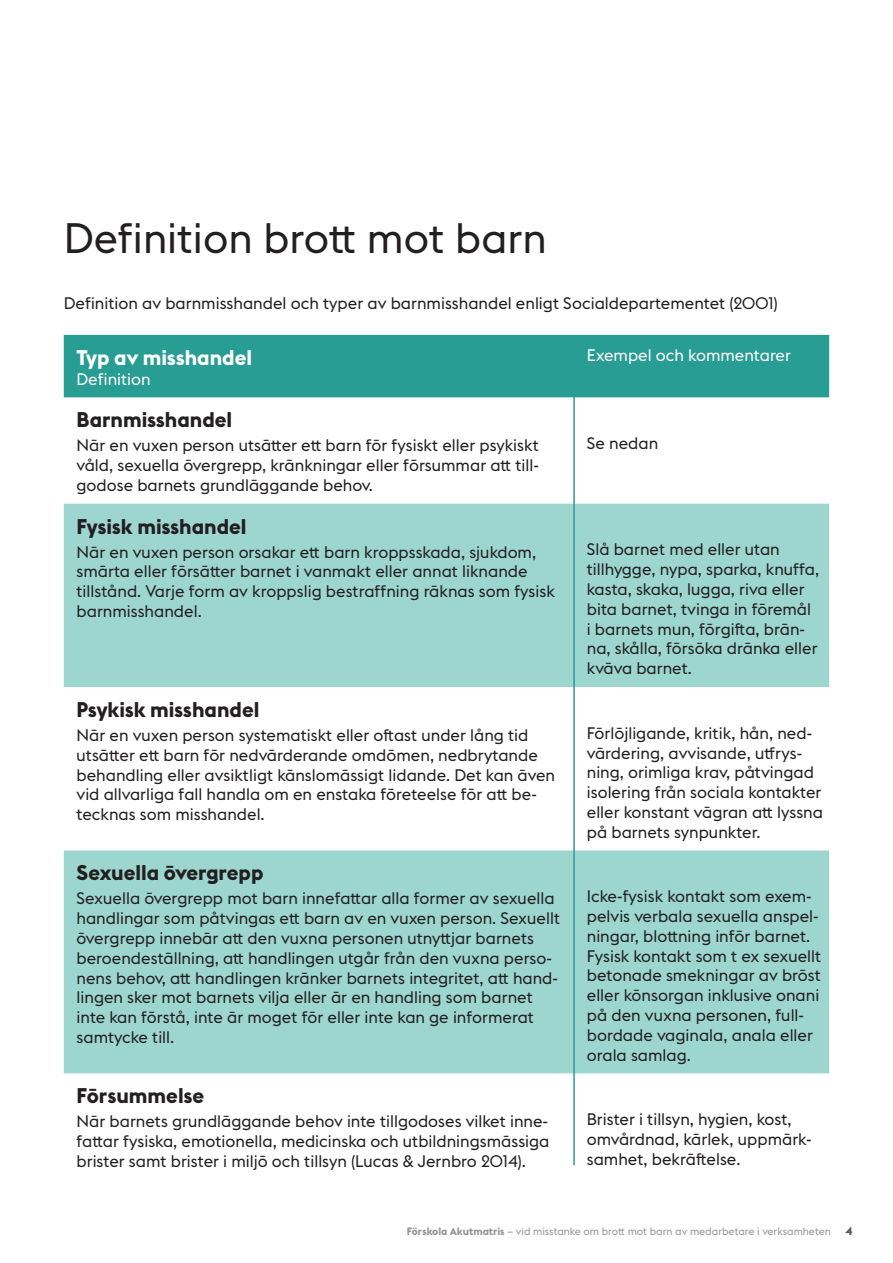
<style>
.page{position:relative;width:893px;height:1263px;background:#fff}
.page>*{position:absolute;margin:0;border:0;box-sizing:border-box;transform-origin:0 0}
.kaprubbe{font:42px "Stockholm Type Display";color:#231f20}
.mellis{font:700 21px "Stockholm Type Display";color:#231f20}
.mellis-2{font:700 21px "Stockholm Type Display";color:#fff}
.bröd{font:16.5px/19.8px "Stockholm Type Display";color:#231f20}
.bröd-2{font:16.5px "Stockholm Type Display";color:#fff}
.t1{font:10.5px "Stockholm Type";color:#939598}
.s1{font-weight:700}
.s2{font-weight:700;font-size:12px;color:#57585a}
</style>
<div class="page">
<div style="left:64px;top:335px;width:765px;height:62px;background:#289d93"></div>
<svg style="left:64px;top:504px;width:765px;height:569px;fill:#9cd6cf"></svg>
<hr style="left:573px;top:336px;width:2px;height:829px;background:#289d93">
<p class="kaprubbe" style="left:64px;top:210px;width:484px">Definition brott mot barn</p>
<p class="bröd" style="left:64px;top:292px;width:715px">Definition av barnmisshandel och typer av barnmisshandel enligt Socialdepartementet (2001)</p>
<p class="mellis-2" style="left:77px;top:342px;width:177px">Typ av misshandel</p>
<p class="bröd-2" style="left:77px;top:367px;width:76px">Definition</p>
<p class="bröd-2" style="left:587px;top:344px;width:206px">Exempel och kommentarer</p>
<p class="mellis" style="left:77px;top:405px;width:157px">Barnmisshandel</p>
<p class="bröd" style="left:77px;top:435px;width:464px;text-align:justify">När en vuxen person utsätter ett barn för fysiskt eller psykiskt våld, sexuella övergrepp, kränkningar eller försummar att till&shy;godose barnets grundläggande behov.</p>
<p class="bröd" style="left:587px;top:432px;width:73px">Se nedan</p>
<p class="mellis" style="left:77px;top:511px;width:172px">Fysisk misshandel</p>
<p class="bröd" style="left:77px;top:541px;width:480px">När en vuxen person orsakar ett barn kroppsskada, sjukdom, smärta eller försätter barnet i vanmakt eller annat liknande tillstånd. Varje form av kroppslig bestraffning räknas som fysisk barnmisshandel.</p>
<p class="bröd" style="left:587px;top:539px;width:234px">Slå barnet med eller utan tillhygge, nypa, sparka, knuffa, kasta, skaka, lugga, riva eller bita barnet, tvinga in föremål<br>i barnets mun, förgifta, brän&shy;na, skålla, försöka dränka eller kväva barnet.</p>
<p class="mellis" style="left:77px;top:694px;width:184px">Psykisk misshandel</p>
<p class="bröd" style="left:77px;top:724px;width:480px">När en vuxen person systematiskt eller oftast under lång tid utsätter ett barn för nedvärderande omdömen, nedbrytande behandling eller avsiktligt känslomässigt lidande. Det kan även vid allvarliga fall handla om en enstaka företeelse för att be&shy;tecknas som misshandel.</p>
<p class="bröd" style="left:587px;top:722px;width:238px">Förlöjligande, kritik, hån, ned&shy;värdering, avvisande, utfrys&shy;ning, orimliga krav, påtvingad isolering från sociala kontakter eller konstant vägran att lyssna på barnets synpunkter.</p>
<p class="mellis" style="left:77px;top:858px;width:189px">Sexuella övergrepp</p>
<p class="bröd" style="left:77px;top:888px;width:485px">Sexuella övergrepp mot barn innefattar alla former av sexuella handlingar som påtvingas ett barn av en vuxen person. Sexuellt övergrepp innebär att den vuxna personen utnyttjar barnets beroendeställning, att handlingen utgår från den vuxna perso&shy;nens behov, att handlingen kränker barnets integritet, att hand&shy;lingen sker mot barnets vilja eller är en handling som barnet inte kan förstå, inte är moget för eller inte kan ge informerat samtycke till.</p>
<p class="bröd" style="left:587px;top:886px;width:236px">Icke-fysisk kontakt som exem&shy;pelvis verbala sexuella anspel&shy;ningar, blottning inför barnet.<br>Fysisk kontakt som t ex sexuellt betonade smekningar av bröst eller könsorgan inklusive onani på den vuxna personen, full&shy;bordade vaginala, anala eller orala samlag.</p>
<p class="mellis" style="left:77px;top:1081px;width:129px">Försummelse</p>
<p class="bröd" style="left:77px;top:1111px;width:474px;text-align:justify">När barnets grundläggande behov inte tillgodoses vilket inne&shy;fattar fysiska, emotionella, medicinska och utbildningsmässiga brister samt brister i miljö och tillsyn (Lucas &amp; Jernbro 2014).</p>
<p class="bröd" style="left:587px;top:1108px;width:226px">Brister i tillsyn, hygien, kost, omvårdnad, kärlek, uppmärk&shy;samhet, bekräftelse.</p>
<p class="t1" style="left:407px;top:1223px;width:447px"><span class="s1">Förskola Akutmatris</span> – vid misstanke om brott mot barn av medarbetare i verksamheten <span class="s2">4</span></p>
</div>
